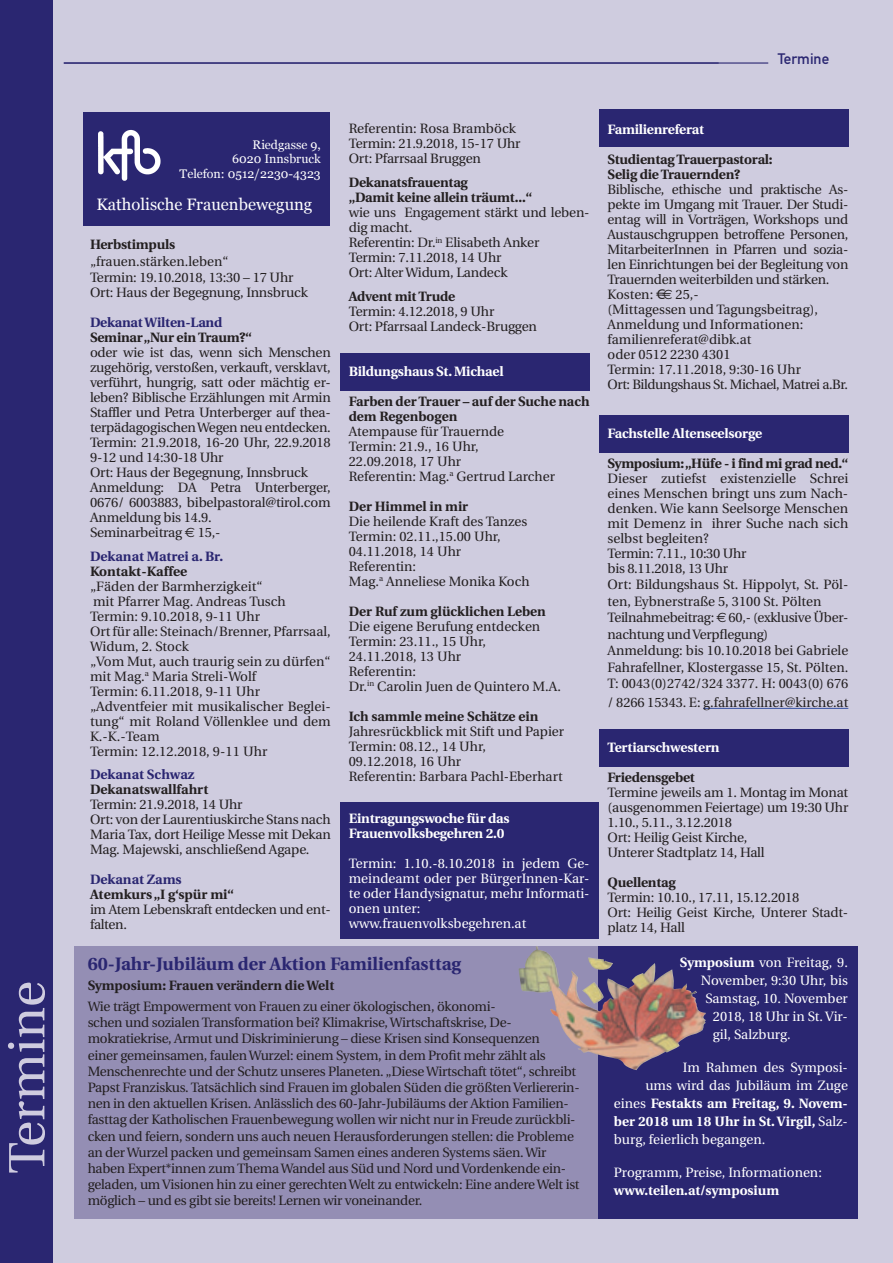
<style>
.page{position:relative;width:893px;height:1263px;background:#cfccdf}
.page>*{position:absolute;margin:0;border:0;box-sizing:border-box;transform-origin:0 0}
.t1{font:51px "Utopia";color:#cfccdf}
.t2{font:700 18px "Utopia";color:#2a2671}
.t3{font:16.5px "Georgia";color:#fff}
.t4{font:15px "DIN Mittelschrift";color:#2a2671}
.t5{font:13.5px/15px "Utopia";letter-spacing:-.015em;color:#231f20}
.t6{font:700 13.5px/15px "Utopia";letter-spacing:-.015em;color:#231f20}
.t7{font:13.5px/15px "Utopia";color:#fff}
.t8{font:700 13.5px/15px "Utopia";letter-spacing:-.015em;color:#fff}
.t9{font:700 13.5px "Utopia";color:#2a2671}
.t10{font:12.45px/14.9px "Georgia";color:#fff;text-align:right}
.s1{font-weight:700}
.s2{font-weight:400}
</style>
<div class="page">
<div style="left:340px;top:803px;width:259px;height:136px;background:#2a2671"></div>
<div style="left:599px;top:109px;width:249px;height:38px;background:#2a2671"></div>
<div style="left:599px;top:729px;width:249px;height:37px;background:#2a2671"></div>
<div style="left:0;top:0;width:53px;height:1263px;background:#2a2671"></div>
<hr style="left:64px;top:62px;width:704px;height:2px;background:#2a2671">
<div style="left:340px;top:353px;width:250px;height:37px;background:#2a2671"></div>
<div style="left:83px;top:112px;width:247px;height:113px;background:#2a2671"></div>
<img style="left:98px;top:129px;width:63px;height:52px">
<div style="left:599px;top:415px;width:249px;height:38px;background:#2a2671"></div>
<hr style="left:703px;top:708px;width:145px;height:1px;background:#3853a3">
<div style="left:75px;top:947px;width:523px;height:272px;background:#948eb4"></div>
<div style="left:598px;top:947px;width:259px;height:272px;background:#2a2671"></div>
<img style="left:518px;top:946px;width:188px;height:124px">
<h1 class="t1" style="left:-1px;top:1174px;width:194px;rotate:-90deg">Termine</h1>
<p class="t4" style="left:778px;top:50px;width:53px">Termine</p>
<p class="t10" style="left:180px;top:137px;width:143px">Riedgasse 9,<br>6020 Innsbruck<br>Telefon: 0512/2230-4323</p>
<p class="t3" style="left:96px;top:195px;width:218px">Katholische Frauenbewegung</p>
<p class="t6" style="left:90px;top:237px;width:87px">Herbstimpuls</p>
<p class="t5" style="left:90px;top:253px;width:205px;line-height:16.5px">„frauen.stärken.leben“<br>Termin: 19.10.2018, 13:30 – 17 Uhr</p>
<p class="t5" style="left:90px;top:285px;width:219px">Ort: Haus der Begegnung, Innsbruck</p>
<p class="t9" style="left:90px;top:315px;width:134px">Dekanat Wilten-Land</p>
<p class="t6" style="left:90px;top:330px;width:163px">Seminar „Nur ein Traum?“</p>
<p class="t5" style="left:90px;top:345px;width:242px">oder wie ist das, wenn sich Menschen zugehörig, verstoßen, verkauft, versklavt, verführt, hungrig, satt oder mächtig er&shy;leben? Biblische Erzählungen mit Armin Staffler und Petra Unterberger auf thea&shy;terpädagogischen Wegen neu entdecken.<br>Termin: 21.9.2018, 16-20 Uhr, 22.9.2018<br>9-12 und 14:30-18 Uhr<br>Ort: Haus der Begegnung, Innsbruck Anmeldung: DA Petra Unterberger, 0676/ 6003883, bibelpastoral@tirol.com Anmeldung bis 14.9.<br>Seminarbeitrag 15,-</p>
<p class="t9" style="left:90px;top:548px;width:135px">Dekanat Matrei a. Br.</p>
<p class="t6" style="left:90px;top:563px;width:99px">Kontakt-Kaffee</p>
<p class="t5" style="left:90px;top:579px;width:242px">„Fäden der Barmherzigkeit“<br>mit Pfarrer Mag. Andreas Tusch<br>Termin: 9.10.2018, 9-11 Uhr<br>Ort für alle: Steinach/Brenner, Pfarrsaal,<br>Widum, 2. Stock<br>„Vom Mut, auch traurig sein zu dürfen“ mit Mag.<sup>a</sup> Maria Streli-Wolf<br>Termin: 6.11.2018, 9-11 Uhr „Adventfeier mit musikalischer Beglei&shy;tung“ mit Roland Völlenklee und dem<br>K.-K.-Team<br>Termin: 12.12.2018, 9-11 Uhr</p>
<p class="t9" style="left:90px;top:767px;width:106px">Dekanat Schwaz</p>
<p class="t6" style="left:90px;top:782px;width:120px">Dekanatswallfahrt</p>
<p class="t5" style="left:90px;top:797px;width:242px">Termin: 21.9.2018, 14 Uhr<br>Ort: von der Laurentiuskirche Stans nach Maria Tax, dort Heilige Messe mit Dekan Mag. Majewski, anschließend Agape.</p>
<p class="t9" style="left:90px;top:872px;width:93px">Dekanat Zams</p>
<p class="t6" style="left:90px;top:887px;width:146px">Atemkurs „I g‘spür mi“</p>
<p class="t5" style="left:90px;top:902px;width:242px">im Atem Lebenskraft entdecken und ent&shy;falten.</p>
<p class="t5" style="left:349px;top:122px;width:173px">Referentin: Rosa Bramböck<br>Termin: 21.9.2018, 15-17 Uhr<br>Ort: Pfarrsaal Bruggen</p>
<p class="t6" style="left:349px;top:175px;width:185px">Dekanatsfrauentag<br>„Damit keine allein träumt...“</p>
<p class="t5" style="left:349px;top:205px;width:242px">wie uns Engagement stärkt und leben&shy;dig macht.<br>Referentin: Dr.<sup>in</sup> Elisabeth Anker<br>Termin: 7.11.2018, 14 Uhr<br>Ort: Alter Widum, Landeck</p>
<p class="t6" style="left:349px;top:288px;width:108px">Advent mit Trude</p>
<p class="t5" style="left:349px;top:304px;width:190px">Termin: 4.12.2018, 9 Uhr<br>Ort: Pfarrsaal Landeck-Bruggen</p>
<p class="t8" style="left:349px;top:363px;width:156px">Bildungshaus St. Michael</p>
<p class="t6" style="left:349px;top:393px;width:242px">Farben der Trauer – auf der Suche nach dem Regenbogen</p>
<p class="t5" style="left:349px;top:424px;width:208px">Atempause für Trauernde<br>Termin: 21.9., 16 Uhr,<br>22.09.2018, 17 Uhr<br>Referentin: Mag.<sup>a</sup> Gertrud Larcher</p>
<p class="t6" style="left:349px;top:498px;width:121px">Der Himmel in mir</p>
<p class="t5" style="left:349px;top:514px;width:182px">Die heilende Kraft des Tanzes<br>Termin: 02.11.,15.00 Uhr,<br>04.11.2018, 14 Uhr<br>Referentin:<br>Mag.<sup>a</sup> Anneliese Monika Koch</p>
<p class="t6" style="left:349px;top:603px;width:199px">Der Ruf zum glücklichen Leben</p>
<p class="t5" style="left:349px;top:619px;width:214px">Die eigene Berufung entdecken<br>Termin: 23.11., 15 Uhr,<br>24.11.2018, 13 Uhr<br>Referentin:<br>Dr.<sup>in</sup> Carolin Juen de Quintero M.A.</p>
<p class="t6" style="left:349px;top:708px;width:191px">Ich sammle meine Schätze ein</p>
<p class="t5" style="left:349px;top:724px;width:217px">Jahresrückblick mit Stift und Papier<br>Termin: 08.12., 14 Uhr,<br>09.12.2018, 16 Uhr<br>Referentin: Barbara Pachl-Eberhart</p>
<p class="t8" style="left:349px;top:811px;width:162px">Eintragungswoche für das<br>Frauenvolksbegehren 2.0</p>
<p class="t7" style="left:349px;top:856px;width:242px">Termin: 1.10.-8.10.2018 in jedem Ge&shy;meindeamt oder per BürgerInnen-Kar&shy;te oder Handysignatur, mehr Informati&shy;onen unter: www.frauenvolksbegehren.at</p>
<h2 class="t2" style="left:88px;top:953px;width:375px">60-Jahr-Jubiläum der Aktion Familienfasttag</h2>
<p class="t6" style="left:88px;top:978px;width:248px">Symposium: Frauen verändern die Welt</p>
<p class="t5" style="left:88px;top:998px;width:493px;line-height:16.2px">Wie trägt Empowerment von Frauen zu einer ökologischen, ökonomi-<br>schen und sozialen Transformation bei? Klimakrise, Wirtschaftskrise, De&shy;mokratiekrise, Armut und Diskriminierung – diese Krisen sind Konsequenzen<br>einer gemeinsamen, faulen Wurzel: einem System, in dem Profit mehr zählt als Menschenrechte und der Schutz unseres Planeten. „Diese Wirtschaft tötet“, schreibt Papst Franziskus. Tatsächlich sind Frauen im globalen Süden die größten Verliererin&shy;nen in den aktuellen Krisen. Anlässlich des 60-Jahr-Jubiläums der Aktion Familien&shy;fasttag der Katholischen Frauenbewegung wollen wir nicht nur in Freude zurückbli&shy;cken und feiern, sondern uns auch neuen Herausforderungen stellen: die Probleme an der Wurzel packen und gemeinsam Samen eines anderen Systems säen. Wir haben Expert*innen zum Thema Wandel aus Süd und Nord und Vordenkende ein&shy;geladen, um Visionen hin zu einer gerechten Welt zu entwickeln: Eine andere Welt ist möglich – und es gibt sie bereits! Lernen wir voneinander.</p>
<p class="t8" style="left:608px;top:121px;width:98px">Familienreferat</p>
<p class="t6" style="left:608px;top:151px;width:167px">Studientag Trauerpastoral:<br>Selig die Trauernden?</p>
<p class="t5" style="left:608px;top:182px;width:242px">Biblische, ethische und praktische As&shy;pekte im Umgang mit Trauer. Der Studi&shy;entag will in Vorträgen, Workshops und Austauschgruppen betroffene Personen, MitarbeiterInnen in Pfarren und sozia&shy;len Einrichtungen bei der Begleitung von Trauernden weiterbilden und stärken.<br>Kosten: € 25,-<br>(Mittagessen und Tagungsbeitrag), Anmeldung und Informationen: familienreferat@dibk.at<br>oder 0512 2230 4301<br>Termin: 17.11.2018, 9:30-16 Uhr<br>Ort: Bildungshaus St. Michael, Matrei a.Br.</p>
<p class="t8" style="left:608px;top:425px;width:156px">Fachstelle Altenseelsorge</p>
<p class="t6" style="left:608px;top:455px;width:242px">Symposium: „Hüfe - i find mi grad ned.“</p>
<p class="t5" style="left:608px;top:471px;width:242px">Dieser zutiefst existenzielle Schrei eines Menschen bringt uns zum Nach&shy;denken. Wie kann Seelsorge Menschen mit Demenz in ihrer Suche nach sich selbst begleiten?<br>Termin: 7.11., 10:30 Uhr<br>bis 8.11.2018, 13 Uhr</p>
<p class="t5" style="left:608px;top:576px;width:242px;line-height:16.5px">Ort: Bildungshaus St. Hippolyt, St. Pöl&shy;ten, Eybnerstraße 5, 3100 St. Pölten Teilnahmebeitrag: 60,- (exklusive Über&shy;nachtung und Verpflegung)<br>Anmeldung: bis 10.10.2018 bei Gabriele Fahrafellner, Klostergasse 15, St. Pölten.<br>T: 0043(0)2742/324 3377. H: 0043(0) 676</p>
<p class="t5" style="left:608px;top:695px;width:242px">/ 8266 15343. E: g.fahrafellner@kirche.at</p>
<p class="t8" style="left:608px;top:740px;width:114px">Tertiarschwestern</p>
<p class="t6" style="left:608px;top:770px;width:89px">Friedensgebet</p>
<p class="t5" style="left:608px;top:785px;width:242px">Termine jeweils am 1. Montag im Monat (ausgenommen Feiertage) um 19:30 Uhr<br>1.10., 5.11., 3.12.2018<br>Ort: Heilig Geist Kirche,<br>Unterer Stadtplatz 14, Hall</p>
<p class="t6" style="left:608px;top:875px;width:70px">Quellentag</p>
<p class="t5" style="left:608px;top:890px;width:242px">Termin: 10.10., 17.11, 15.12.2018<br>Ort: Heilig Geist Kirche, Unterer Stadt&shy;platz 14, Hall</p>
<p class="t7" style="left:680px;top:955px;width:169px"><span class="s1">Symposium</span> von Freitag, 9.</p>
<p class="t7" style="left:701px;top:973px;width:148px">November, 9:30 Uhr, bis</p>
<p class="t7" style="left:705px;top:991px;width:144px">Samstag, 10. November</p>
<p class="t7" style="left:713px;top:1009px;width:136px">2018, 18 Uhr in St. Vir-</p>
<p class="t7" style="left:713px;top:1027px;width:79px">gil, Salzburg.</p>
<p class="t7" style="left:683px;top:1060px;width:166px">Im Rahmen des Symposi-</p>
<p class="t7" style="left:645px;top:1078px;width:204px">ums wird das Jubiläum im Zuge</p>
<p class="t8" style="left:614px;top:1095px;width:235px"><span class="s2">eines</span> Festakts am Freitag, 9. Novem-</p>
<p class="t8" style="left:614px;top:1113px;width:235px">ber 2018 um 18 Uhr in St. Virgil, <span class="s2">Salz-</span></p>
<p class="t7" style="left:614px;top:1132px;width:153px">burg, feierlich begangen.</p>
<p class="t7" style="left:614px;top:1165px;width:209px">Programm, Preise, Informationen:</p>
<p class="t8" style="left:614px;top:1182px;width:167px">www.teilen.at/symposium</p>
</div>
